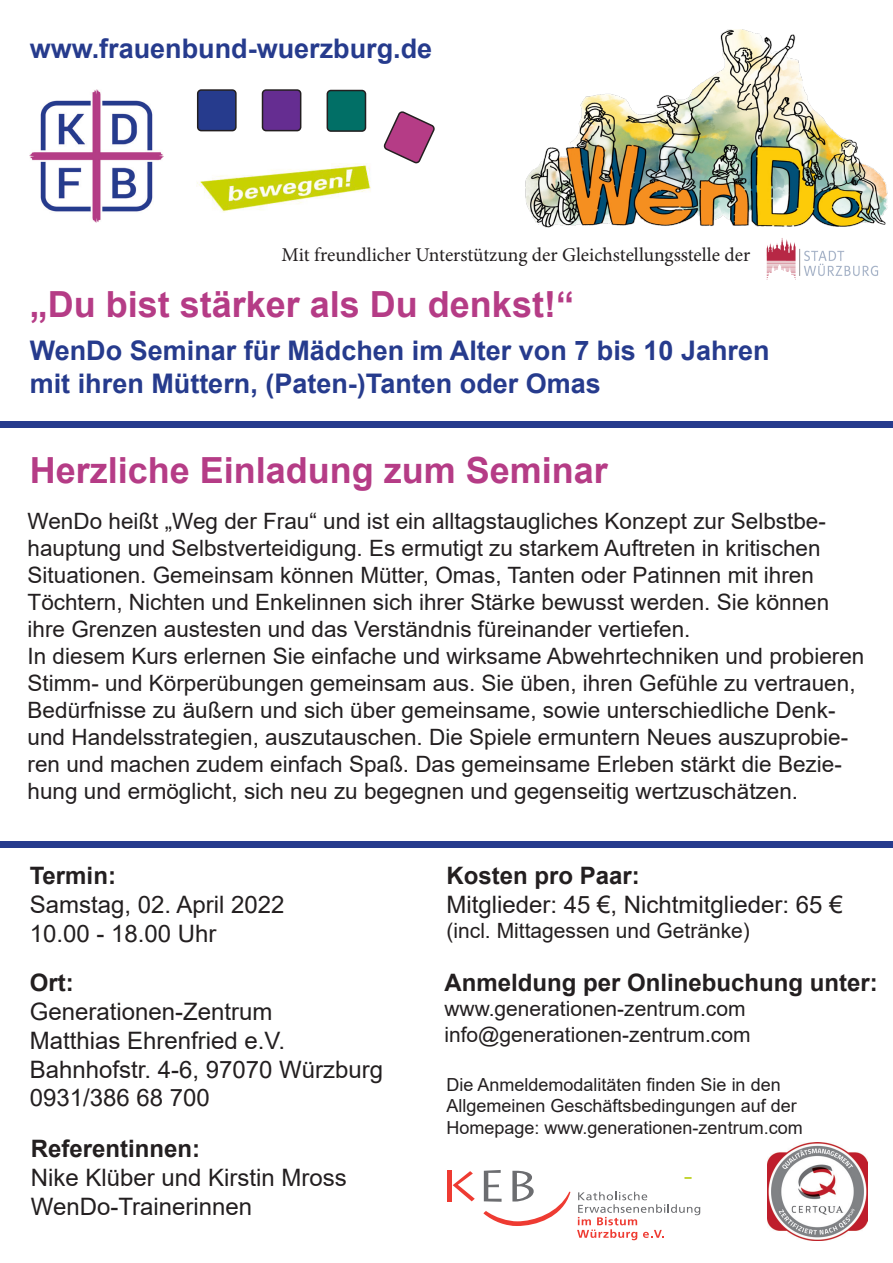
<style>
.page{position:relative;width:893px;height:1263px;background:#fff}
.page>*{position:absolute;margin:0;border:0;box-sizing:border-box;transform-origin:0 0}
.t1{font:700 36px "Arial";color:#b53c86}
.t2{font:700 27px "Arial";color:#263b8d}
.t3{font:24px "Arial";color:#231f20}
.t4{font:700 24px "Arial";color:#231f20}
.t5{font:22.5px/27px "Arial";color:#231f20}
.t6{font:21px "Arial";color:#231f20}
.t7{font:19.5px "Minion Pro";letter-spacing:-.005em;color:#231f20}
.t8{font:18px/21.6px "Arial";color:#231f20}
</style>
<div class="page">
<div style="left:198px;top:90px;width:38px;height:41px;background:#263b8d;border-radius:4px"></div>
<div style="left:197px;top:89px;width:40px;height:42px;border:2px solid #231f20;border-radius:4px"></div>
<div style="left:0;top:421px;width:893px;height:7px;background:#263b8d"></div>
<svg style="left:383px;top:111px;width:52px;height:53px"></svg>
<div style="left:327px;top:90px;width:38px;height:41px;background:#016f66;border-radius:4px"></div>
<div style="left:327px;top:90px;width:39px;height:42px;border:2px solid #231f20;border-radius:4px"></div>
<div style="left:262px;top:90px;width:39px;height:41px;background:#652d91;border-radius:4px"></div>
<div style="left:262px;top:89px;width:39px;height:42px;border:2px solid #231f20;border-radius:4px"></div>
<img style="left:197px;top:163px;width:174px;height:49px">
<img style="left:30px;top:89px;width:134px;height:134px">
<div style="left:0;top:841px;width:893px;height:7px;background:#263b8d"></div>
<hr style="left:447px;top:1170px;width:4px;height:32px;background:#ee3b32">
<svg style="left:453px;top:1171px;width:22px;height:30px"></svg>
<svg style="left:577px;top:1192px;width:123px;height:48px"></svg>
<svg style="left:483px;top:1170px;width:87px;height:56px"></svg>
<img style="left:767px;top:1142px;width:100px;height:99px">
<img style="left:526px;top:30px;width:361px;height:197px">
<svg style="left:685px;top:1177px;width:6px;height:2px"></svg>
<img style="left:766px;top:238px;width:113px;height:42px">
<p class="t2" style="left:30px;top:29px;width:404px">www.frauenbund-wuerzburg.de</p>
<p class="t7" style="left:282px;top:242px;width:470px">Mit freundlicher Unterstützung der Gleichstellungsstelle der</p>
<p class="t1" style="left:30px;top:279px;width:546px">„Du bist stärker als Du denkst!“</p>
<p class="t2" style="left:30px;top:332px;width:741px">WenDo Seminar für Mädchen im Alter von 7 bis 10 Jahren</p>
<p class="t2" style="left:30px;top:364px;width:573px">mit ihren Müttern, (Paten-)Tanten oder Omas</p>
<h1 class="t1" style="left:30px;top:444px;width:580px">Herzliche Einladung zum Seminar</h1>
<p class="t5" style="left:28px;top:507px;width:803px">WenDo heißt „Weg der Frau“ und ist ein alltagstaugliches Konzept zur Selbstbe&shy;hauptung und Selbstverteidigung. Es ermutigt zu starkem Auftreten in kritischen Situationen. Gemeinsam können Mütter, Omas, Tanten oder Patinnen mit ihren Töchtern, Nichten und Enkelinnen sich ihrer Stärke bewusst werden. Sie können ihre Grenzen austesten und das Verständnis füreinander vertiefen.</p>
<p class="t5" style="left:28px;top:642px;width:838px">In diesem Kurs erlernen Sie einfache und wirksame Abwehrtechniken und probieren Stimm- und Körperübungen gemeinsam aus. Sie üben, ihren Gefühle zu vertrauen, Bedürfnisse zu äußern und sich über gemeinsame, sowie unterschiedliche Denk&shy;und Handelsstrategien, auszutauschen. Die Spiele ermuntern Neues auszuprobie&shy;ren und machen zudem einfach Spaß. Das gemeinsame Erleben stärkt die Bezie&shy;hung und ermöglicht, sich neu zu begegnen und gegenseitig wertzuschätzen.</p>
<p class="t4" style="left:30px;top:858px;width:88px">Termin:</p>
<p class="t3" style="left:30px;top:888px;width:256px">Samstag, 02. April 2022</p>
<p class="t3" style="left:30px;top:916px;width:188px">10.00 - 18.00 Uhr</p>
<p class="t4" style="left:30px;top:966px;width:45px">Ort:</p>
<p class="t3" style="left:30px;top:995px;width:244px">Generationen-Zentrum</p>
<p class="t3" style="left:30px;top:1024px;width:257px">Matthias Ehrenfried e.V.</p>
<p class="t3" style="left:30px;top:1053px;width:355px">Bahnhofstr. 4-6, 97070 Würzburg</p>
<p class="t3" style="left:30px;top:1081px;width:182px">0931/386 68 700</p>
<p class="t4" style="left:31px;top:1132px;width:171px">Referentinnen:</p>
<p class="t3" style="left:31px;top:1161px;width:318px">Nike Klüber und Kirstin Mross</p>
<p class="t3" style="left:31px;top:1190px;width:223px">WenDo-Trainerinnen</p>
<p class="t4" style="left:446px;top:858px;width:195px">Kosten pro Paar:</p>
<p class="t3" style="left:446px;top:888px;width:398px">Mitglieder: 45 €, Nichtmitglieder: 65 €</p>
<p class="t6" style="left:446px;top:916px;width:305px">(incl. Mittagessen und Getränke)</p>
<p class="t4" style="left:444px;top:966px;width:435px">Anmeldung per Onlinebuchung unter:</p>
<p class="t6" style="left:444px;top:994px;width:303px">www.generationen-zentrum.com</p>
<p class="t6" style="left:444px;top:1020px;width:308px">info@generationen-zentrum.com</p>
<p class="t8" style="left:446px;top:1073px;width:358px">Die Anmeldemodalitäten finden Sie in den<br>Allgemeinen Geschäftsbedingungen auf der<br>Homepage: www.generationen-zentrum.com</p>
</div>
